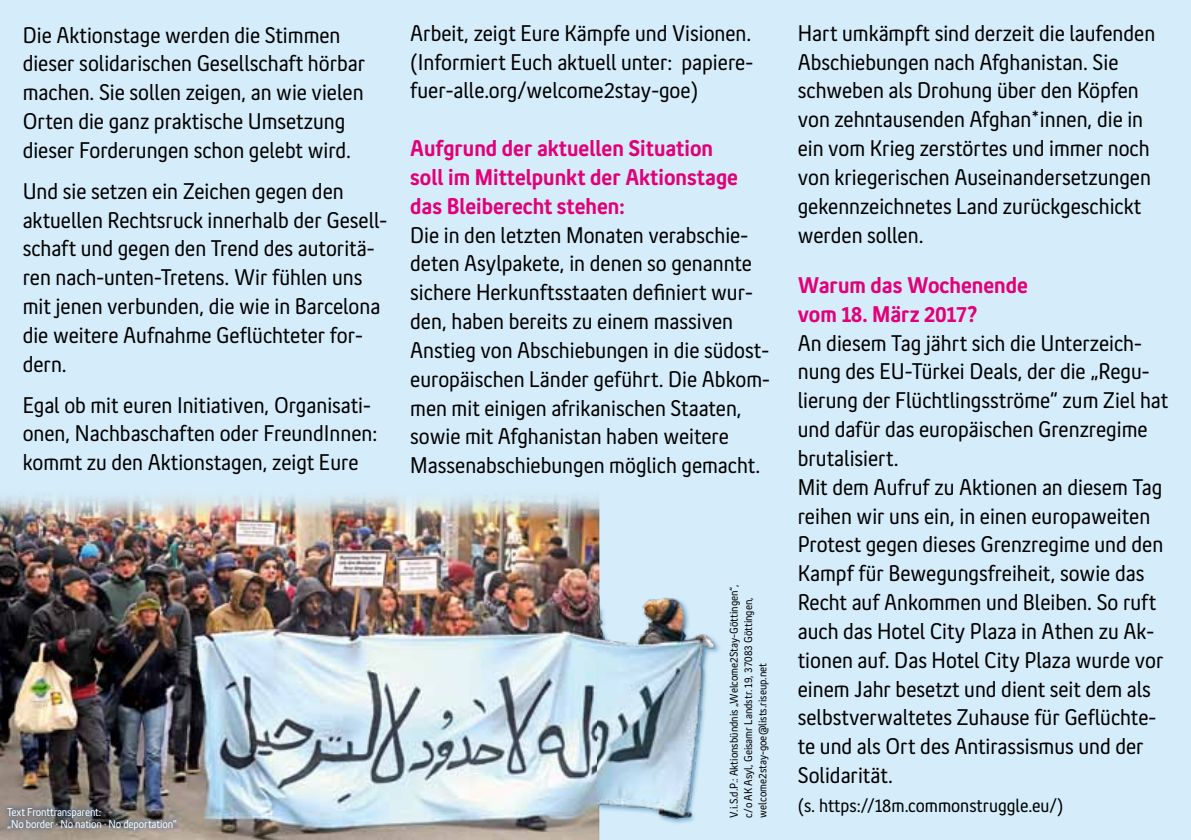
<style>
.page{position:relative;width:1191px;height:840px;background:#fff}
.page>*{position:absolute;margin:0;border:0;box-sizing:border-box;transform-origin:0 0}
.t1{font:24px/28.8px "Satura Text Pro";color:#000}
.t2{font:700 24px/28.8px "Satura Text Pro";color:#e2007a}
.t3{font:20px "Satura Text Pro";color:#000}
.t4{font:12px/14.4px "Satura Text Pro";color:#000}
.t5{font:12px/12px "Satura Text Pro";letter-spacing:-.01em;color:#fff}
</style>
<div class="page">
<div style="left:0;top:0;width:1191px;height:839px;background:#d5edfa"></div>
<img style="left:0;top:494px;width:597px;height:345px">
<img style="left:597px;top:497px;width:123px;height:342px">
<div style="left:2px;top:801px;width:180px;height:34px;background:#004384;opacity:.88"></div>
<p class="t1" style="left:23px;top:21px;width:344px">Die Aktionstage werden die Stimmen dieser solidarischen Gesellschaft hörbar machen. Sie sollen zeigen, an wie vielen Orten die ganz praktische Umsetzung dieser Forderungen schon gelebt wird.</p>
<p class="t1" style="left:23px;top:177px;width:366px">Und sie setzen ein Zeichen gegen den aktuellen Rechtsruck innerhalb der Gesell&shy;schaft und gegen den Trend des autoritä&shy;ren nach-unten-Tretens. Wir fühlen uns mit jenen verbunden, die wie in Barcelona die weitere Aufnahme Geflüchteter for&shy;dern.</p>
<p class="t1" style="left:23px;top:390px;width:356px">Egal ob mit euren Initiativen, Organisati&shy;onen, Nachbaschaften oder FreundInnen: kommt zu den Aktionstagen, zeigt Eure</p>
<p class="t1" style="left:410px;top:19px;width:344px;text-align:justify">Arbeit, zeigt Eure Kämpfe und Visionen. (Informiert Euch aktuell unter: papiere&shy;fuer-alle.org/welcome2stay-goe)</p>
<p class="t2" style="left:410px;top:134px;width:329px">Aufgrund der aktuellen Situation soll im Mittelpunkt der Aktionstage das Bleiberecht stehen:</p>
<p class="t1" style="left:410px;top:220px;width:361px">Die in den letzten Monaten verabschie&shy;deten Asylpakete, in denen so genannte sichere Herkunftsstaaten definiert wur&shy;den, haben bereits zu einem massiven Anstieg von Abschiebungen in die südost&shy;europäischen Länder geführt. Die Abkom&shy;men mit einigen afrikanischen Staaten, sowie mit Afghanistan haben weitere Massenabschiebungen möglich gemacht.</p>
<p class="t5" style="left:7px;top:805px;width:171px">Text Fronttransparent:<br>„No border · No nation · No deportation“</p>
<p class="t4" style="left:727px;top:817px;width:234px;rotate:-90deg">V.i.S.d.P.: Aktionsbündnis „Welcome2Stay-Göttingen“, c/o AK Asyl, Geisamr Landstr. 19, 37083 Göttingen, welcome2stay-goe@lists.riseup.net</p>
<p class="t1" style="left:797px;top:19px;width:359px">Hart umkämpft sind derzeit die laufenden Abschiebungen nach Afghanistan. Sie schweben als Drohung über den Köpfen von zehntausenden Afghan*innen, die in ein vom Krieg zerstörtes und immer noch von kriegerischen Auseinandersetzungen gekennzeichnetes Land zurückgeschickt werden sollen.</p>
<p class="t2" style="left:797px;top:271px;width:232px">Warum das Wochenende vom 18. März 2017?</p>
<p class="t1" style="left:797px;top:328px;width:372px">An diesem Tag jährt sich die Unterzeich&shy;nung des EU-Türkei Deals, der die „Regu&shy;lierung der Flüchtlingsströme“ zum Ziel hat und dafür das europäischen Grenzregime brutalisiert.<br>Mit dem Aufruf zu Aktionen an diesem Tag reihen wir uns ein, in einen europaweiten Protest gegen dieses Grenzregime und den Kampf für Bewegungsfreiheit, sowie das Recht auf Ankommen und Bleiben. So ruft auch das Hotel City Plaza in Athen zu Ak&shy;tionen auf. Das Hotel City Plaza wurde vor einem Jahr besetzt und dient seit dem als selbstverwaltetes Zuhause für Geflüchte&shy;te und als Ort des Antirassismus und der Solidarität.</p>
<p class="t3" style="left:797px;top:794px;width:267px">(s. https://18m.commonstruggle.eu/)</p>
</div>
